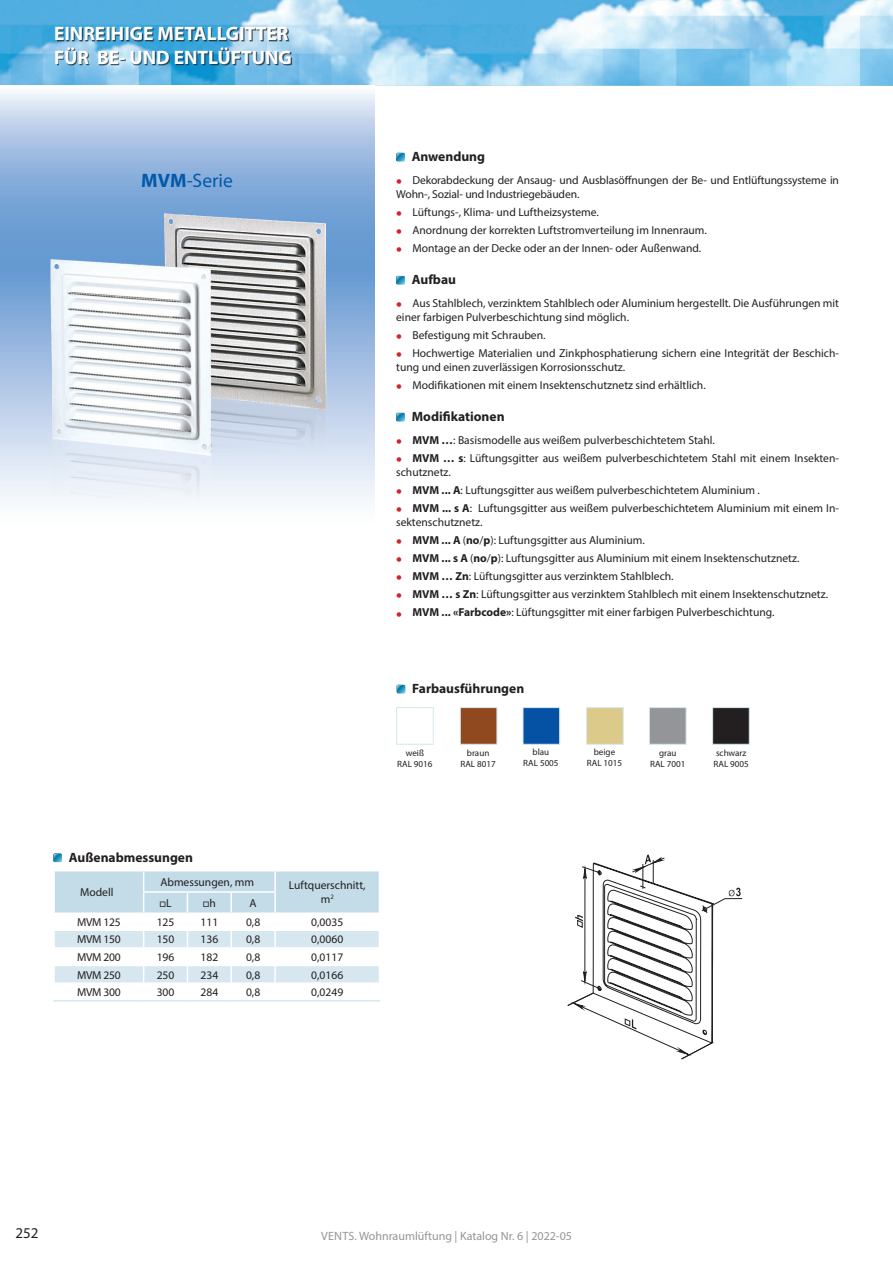
<style>
.page{position:relative;width:893px;height:1263px;background:#fff}
.page>*{position:absolute;margin:0;border:0;box-sizing:border-box;transform-origin:0 0}
.t1{font:700 19.5px/23.4px "Myriad Pro";color:#fff}
.t2{font:19.5px "Myriad Pro";color:#015aaa}
.t3{font:15px "Myriad Pro";color:#231f20}
.t4{font:700 13.5px "Myriad Pro";color:#231f20}
.t5{font:12px "Myriad Pro";color:#939598}
.t6{font:11.55px/13.8px "Myriad Pro";color:#231f20}
.t7{font:9.15px/10.9px "Myriad Pro";color:#231f20;text-align:center}
.s1{font-weight:700}
.s2{font-weight:700;font-size:17.4px;color:#d1232a}
</style>
<div class="page">
<img style="left:0;top:0;width:893px;height:85px">
<svg style="left:0;top:93px;width:374px;height:409px"></svg>
<svg style="left:396px;top:153px;width:9px;height:8px"></svg>
<svg style="left:396px;top:276px;width:9px;height:8px"></svg>
<svg style="left:396px;top:413px;width:9px;height:8px"></svg>
<img style="left:28px;top:202px;width:320px;height:301px">
<div style="left:57px;top:28px;width:235px;height:37px;background:#231f20;opacity:.75"></div>
<svg style="left:54px;top:871px;width:325px;height:112px"></svg>
<hr style="left:53px;top:1000px;width:91px;height:1px;background:#d6e7ef">
<hr style="left:144px;top:1000px;width:43px;height:1px;background:#d6e7ef">
<hr style="left:231px;top:1000px;width:44px;height:1px;background:#d6e7ef">
<hr style="left:187px;top:1000px;width:44px;height:1px;background:#d6e7ef">
<hr style="left:275px;top:1000px;width:105px;height:1px;background:#d6e7ef">
<svg style="left:53px;top:853px;width:9px;height:9px"></svg>
<svg style="left:397px;top:685px;width:8px;height:8px"></svg>
<div style="left:396px;top:707px;width:38px;height:38px;border:1px solid #d6e7ef"></div>
<div style="left:460px;top:707px;width:37px;height:38px;background:#90491e;border:1px solid #d6e7ef"></div>
<div style="left:523px;top:707px;width:37px;height:38px;background:#0551a4;border:1px solid #d6e7ef"></div>
<div style="left:586px;top:707px;width:38px;height:38px;background:#dcca8a;border:1px solid #d6e7ef"></div>
<div style="left:649px;top:707px;width:37px;height:38px;background:#939598;border:1px solid #d6e7ef"></div>
<div style="left:712px;top:707px;width:38px;height:38px;background:#231f20;border:1px solid #d6e7ef"></div>
<svg style="left:568px;top:854px;width:174px;height:205px"></svg>
<h1 class="t1" style="left:54px;top:21px;width:239px">EINREIHIGE METALLGITTER<br>FÜR BE- UND ENTLÜFTUNG</h1>
<h1 class="t2" style="left:141px;top:168px;width:93px"><span class="s1">MVM</span>-Serie</h1>
<p class="t4" style="left:412px;top:148px;width:75px">Anwendung</p>
<p class="t6" style="left:396px;top:173px;width:444px"><span class="s2">•</span> Dekorabdeckung der Ansaug- und Ausblasöffnungen der Be- und Entlüftungssysteme in<br>Wohn-, Sozial- und Industriegebäuden.</p>
<p class="t6" style="left:396px;top:205px;width:204px"><span class="s2">•</span> Lüftungs-, Klima- und Luftheizsysteme.</p>
<p class="t6" style="left:396px;top:223px;width:312px"><span class="s2">•</span> Anordnung der korrekten Luftstromverteilung im Innenraum.</p>
<p class="t6" style="left:396px;top:241px;width:307px"><span class="s2">•</span> Montage an der Decke oder an der Innen- oder Außenwand.</p>
<p class="t4" style="left:412px;top:271px;width:46px">Aufbau</p>
<p class="t6" style="left:396px;top:296px;width:444px"><span class="s2">•</span> Aus Stahlblech, verzinktem Stahlblech oder Aluminium hergestellt. Die Ausführungen mit einer farbigen Pulverbeschichtung sind möglich.</p>
<p class="t6" style="left:396px;top:328px;width:151px"><span class="s2">•</span> Befestigung mit Schrauben.</p>
<p class="t6" style="left:396px;top:346px;width:444px"><span class="s2">•</span> Hochwertige Materialien und Zinkphosphatierung sichern eine Integrität der Beschich&shy;tung und einen zuverlässigen Korrosionsschutz.</p>
<p class="t6" style="left:396px;top:378px;width:311px"><span class="s2">•</span> Modifikationen mit einem Insektenschutznetz sind erhältlich.</p>
<p class="t4" style="left:412px;top:408px;width:94px">Modifikationen</p>
<p class="t6" style="left:396px;top:433px;width:320px"><span class="s2">•</span> <span class="s1">MVM …</span>: Basismodelle aus weißem pulverbeschichtetem Stahl.</p>
<p class="t6" style="left:396px;top:451px;width:444px"><span class="s2">•</span> <span class="s1">MVM … s</span>: Lüftungsgitter aus weißem pulverbeschichtetem Stahl mit einem Insekten&shy;schutznetz.</p>
<p class="t6" style="left:396px;top:483px;width:365px"><span class="s2">•</span> <span class="s1">MVM ... A</span>: Luftungsgitter aus weißem pulverbeschichtetem Aluminium .</p>
<p class="t6" style="left:396px;top:501px;width:444px"><span class="s2">•</span> <span class="s1">MVM ... s A</span>: Luftungsgitter aus weißem pulverbeschichtetem Aluminium mit einem In&shy;sektenschutznetz.</p>
<p class="t6" style="left:396px;top:533px;width:250px"><span class="s2">•</span> <span class="s1">MVM ... A</span> (<span class="s1">no</span>/<span class="s1">p</span>): Luftungsgitter aus Aluminium.</p>
<p class="t6" style="left:396px;top:551px;width:405px"><span class="s2">•</span> <span class="s1">MVM ... s A</span> (<span class="s1">no</span>/<span class="s1">p</span>): Luftungsgitter aus Aluminium mit einem Insektenschutznetz.</p>
<p class="t6" style="left:396px;top:569px;width:279px"><span class="s2">•</span> <span class="s1">MVM … Zn</span>: Lüftungsgitter aus verzinktem Stahlblech.</p>
<p class="t6" style="left:396px;top:587px;width:433px"><span class="s2">•</span> <span class="s1">MVM … s Zn</span>: Lüftungsgitter aus verzinktem Stahlblech mit einem Insektenschutznetz.</p>
<p class="t6" style="left:396px;top:605px;width:380px"><span class="s2">•</span> <span class="s1">MVM ... «Farbcode»</span>: Lüftungsgitter mit einer farbigen Pulverbeschichtung.</p>
<p class="t4" style="left:412px;top:680px;width:113px">Farbausführungen</p>
<p class="t7" style="left:397px;top:747px;width:37px">weiß<br>RAL 9016</p>
<p class="t7" style="left:460px;top:748px;width:37px">braun<br>RAL 8017</p>
<p class="t7" style="left:523px;top:746px;width:37px">blau<br>RAL 5005</p>
<p class="t7" style="left:587px;top:746px;width:37px">beige<br>RAL 1015</p>
<p class="t7" style="left:650px;top:747px;width:37px">grau<br>RAL 7001</p>
<p class="t7" style="left:714px;top:747px;width:37px;text-align:left">schwarz<br>RAL 9005</p>
<p class="t4" style="left:69px;top:849px;width:126px">Außenabmessungen</p>
<p class="t6" style="left:80px;top:885px;width:35px">Modell</p>
<p class="t6" style="left:160px;top:875px;width:95px">Abmessungen, mm</p>
<p class="t6" style="left:289px;top:878px;width:78px;text-align:center">Luftquerschnitt, m<sup>2</sup></p>
<p class="t6" style="left:159px;top:896px;width:14px">□L</p>
<p class="t6" style="left:203px;top:896px;width:15px">□h</p>
<p class="t6" style="left:250px;top:896px;width:9px">A</p>
<p class="t6" style="left:77px;top:915px;width:45px">MVM 125</p>
<p class="t6" style="left:157px;top:915px;width:19px">125</p>
<p class="t6" style="left:200px;top:915px;width:19px">111</p>
<p class="t6" style="left:246px;top:915px;width:16px">0,8</p>
<p class="t6" style="left:311px;top:915px;width:34px">0,0035</p>
<p class="t6" style="left:77px;top:932px;width:45px">MVM 150</p>
<p class="t6" style="left:157px;top:932px;width:19px">150</p>
<p class="t6" style="left:200px;top:932px;width:19px">136</p>
<p class="t6" style="left:246px;top:932px;width:16px">0,8</p>
<p class="t6" style="left:311px;top:932px;width:34px">0,0060</p>
<p class="t6" style="left:77px;top:950px;width:45px">MVM 200</p>
<p class="t6" style="left:157px;top:950px;width:19px">196</p>
<p class="t6" style="left:200px;top:950px;width:19px">182</p>
<p class="t6" style="left:246px;top:950px;width:16px">0,8</p>
<p class="t6" style="left:311px;top:950px;width:34px">0,0117</p>
<p class="t6" style="left:77px;top:968px;width:45px">MVM 250</p>
<p class="t6" style="left:157px;top:968px;width:19px">250</p>
<p class="t6" style="left:200px;top:968px;width:19px">234</p>
<p class="t6" style="left:246px;top:968px;width:16px">0,8</p>
<p class="t6" style="left:311px;top:968px;width:34px">0,0166</p>
<p class="t6" style="left:77px;top:985px;width:45px">MVM 300</p>
<p class="t6" style="left:157px;top:985px;width:19px">300</p>
<p class="t6" style="left:200px;top:985px;width:19px">284</p>
<p class="t6" style="left:246px;top:985px;width:16px">0,8</p>
<p class="t6" style="left:311px;top:985px;width:34px">0,0249</p>
<p class="t3" style="left:15px;top:1224px;width:25px">252</p>
<p class="t5" style="left:321px;top:1229px;width:252px">VENTS. Wohnraumlüftung | Katalog Nr. 6 | 2022-05</p>
</div>
